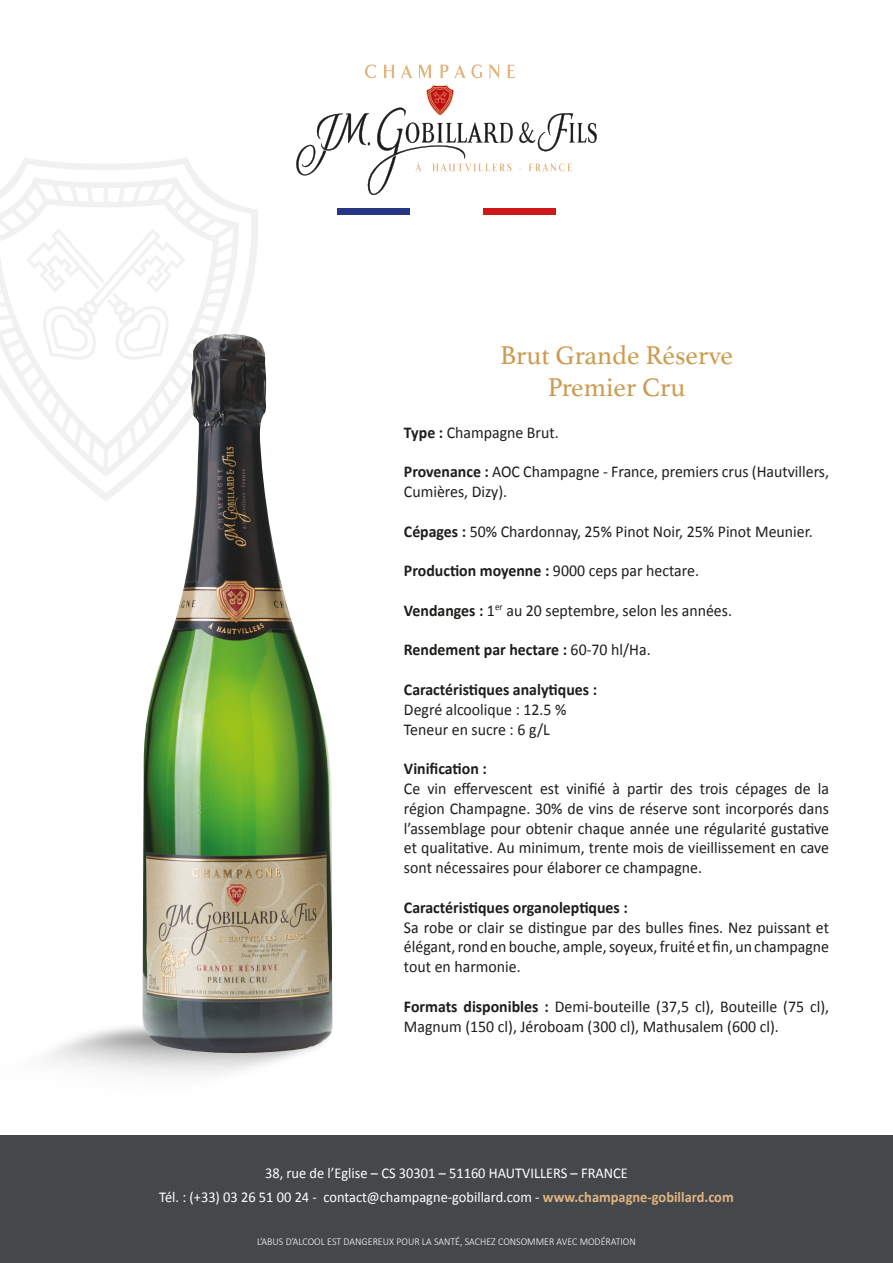
<style>
.page{position:relative;width:893px;height:1263px;background:#fff}
.page>*{position:absolute;margin:0;border:0;box-sizing:border-box;transform-origin:0 0}
.t1{font:27px "Athelas";color:#cc9c52}
.t2{font:16.5px/19.8px "Calibri";color:#1d1d1b;scale:.96 1}
.t3{font:700 16.5px "Calibri";color:#1d1d1b;scale:.96 1}
.t4{font:15px "Calibri";color:#fff;scale:.96 1}
.t5{font:300 10.5px "Calibri";color:#fff;scale:.95 1}
.s1{font-weight:700}
.s2{font-weight:400}
.s3{font-weight:700;color:#e1b480}
</style>
<div class="page">
<div style="left:0;top:1135px;width:893px;height:128px;background:#45484a"></div>
<svg style="left:0;top:158px;width:258px;height:343px"></svg>
<svg style="left:26px;top:228px;width:159px;height:133px"></svg>
<img style="left:141px;top:334px;width:192px;height:723px">
<svg style="left:519px;top:113px;width:78px;height:38px"></svg>
<svg style="left:365px;top:65px;width:11px;height:13px"></svg>
<svg style="left:384px;top:65px;width:11px;height:13px"></svg>
<svg style="left:401px;top:64px;width:11px;height:14px"></svg>
<svg style="left:418px;top:65px;width:13px;height:13px"></svg>
<svg style="left:440px;top:64px;width:42px;height:14px"></svg>
<svg style="left:489px;top:65px;width:11px;height:13px"></svg>
<svg style="left:507px;top:65px;width:8px;height:13px"></svg>
<svg style="left:296px;top:85px;width:217px;height:110px"></svg>
<svg style="left:529px;top:164px;width:43px;height:7px"></svg>
<div style="left:338px;top:208px;width:72px;height:7px;background:#283583"></div>
<div style="left:483px;top:208px;width:72px;height:7px;background:#cd171a"></div>
<p class="t1" style="left:500px;top:334px;width:234px">Brut Grande Réserve</p>
<p class="t1" style="left:548px;top:366px;width:139px">Premier Cru</p>
<p class="t2" style="left:404px;top:422px;width:163px"><span class="s1">Type :</span> Champagne Brut.</p>
<p class="t2" style="left:404px;top:461px;width:444px"><span class="s1">Provenance :</span> AOC Champagne - France, premiers crus (Hautvillers,<br>Cumières, Dizy).</p>
<p class="t2" style="left:404px;top:521px;width:427px"><span class="s1">Cépages :</span> 50% Chardonnay, 25% Pinot Noir, 25% Pinot Meunier.</p>
<p class="t2" style="left:404px;top:560px;width:309px"><span class="s1">Production moyenne :</span> 9000 ceps par hectare.</p>
<p class="t2" style="left:404px;top:600px;width:343px"><span class="s1">Vendanges :</span> 1<sup>er</sup> au 20 septembre, selon les années.</p>
<p class="t3" style="left:404px;top:638px;width:259px">Rendement par hectare : <span class="s2">60-70 hl/Ha.</span></p>
<p class="t3" style="left:404px;top:678px;width:203px">Caractéristiques analytiques :</p>
<p class="t2" style="left:404px;top:699px;width:171px">Degré alcoolique : 12.5 %</p>
<p class="t2" style="left:404px;top:719px;width:153px">Teneur en sucre : 6 g/L</p>
<p class="t3" style="left:404px;top:757px;width:88px">Vinification :</p>
<p class="t2" style="left:404px;top:778px;width:444px;text-align:justify">Ce vin effervescent est vinifié à partir des trois cépages de la région Champagne. 30% de vins de réserve sont incorporés dans l’assemblage pour obtenir chaque année une régularité gustative et qualitative. Au minimum, trente mois de vieillissement en cave sont nécessaires pour élaborer ce champagne.</p>
<p class="t3" style="left:404px;top:896px;width:235px">Caractéristiques organoleptiques :</p>
<p class="t2" style="left:404px;top:917px;width:444px;text-align:justify">Sa robe or clair se distingue par des bulles fines. Nez puissant et élégant, rond en bouche, ample, soyeux, fruité et fin, un champagne tout en harmonie.</p>
<p class="t2" style="left:404px;top:996px;width:444px"><span class="s1">Formats disponibles :</span> Demi-bouteille (37,5 cl), Bouteille (75 cl),<br>Magnum (150 cl), Jéroboam (300 cl), Mathusalem (600 cl).</p>
<p class="t4" style="left:265px;top:1162px;width:379px">38, rue de l’Eglise – CS 30301 – 51160 HAUTVILLERS – FRANCE</p>
<p class="t4" style="left:159px;top:1186px;width:600px">Tél. : (+33) 03 26 51 00 24 - contact@champagne-gobillard.com - <span class="s3">www.champagne-gobillard.com</span></p>
<p class="t5" style="left:257px;top:1235px;width:400px">L’ABUS D’ALCOOL EST DANGEREUX POUR LA SANTÉ, SACHEZ CONSOMMER AVEC MODÉRATION</p>
</div>
